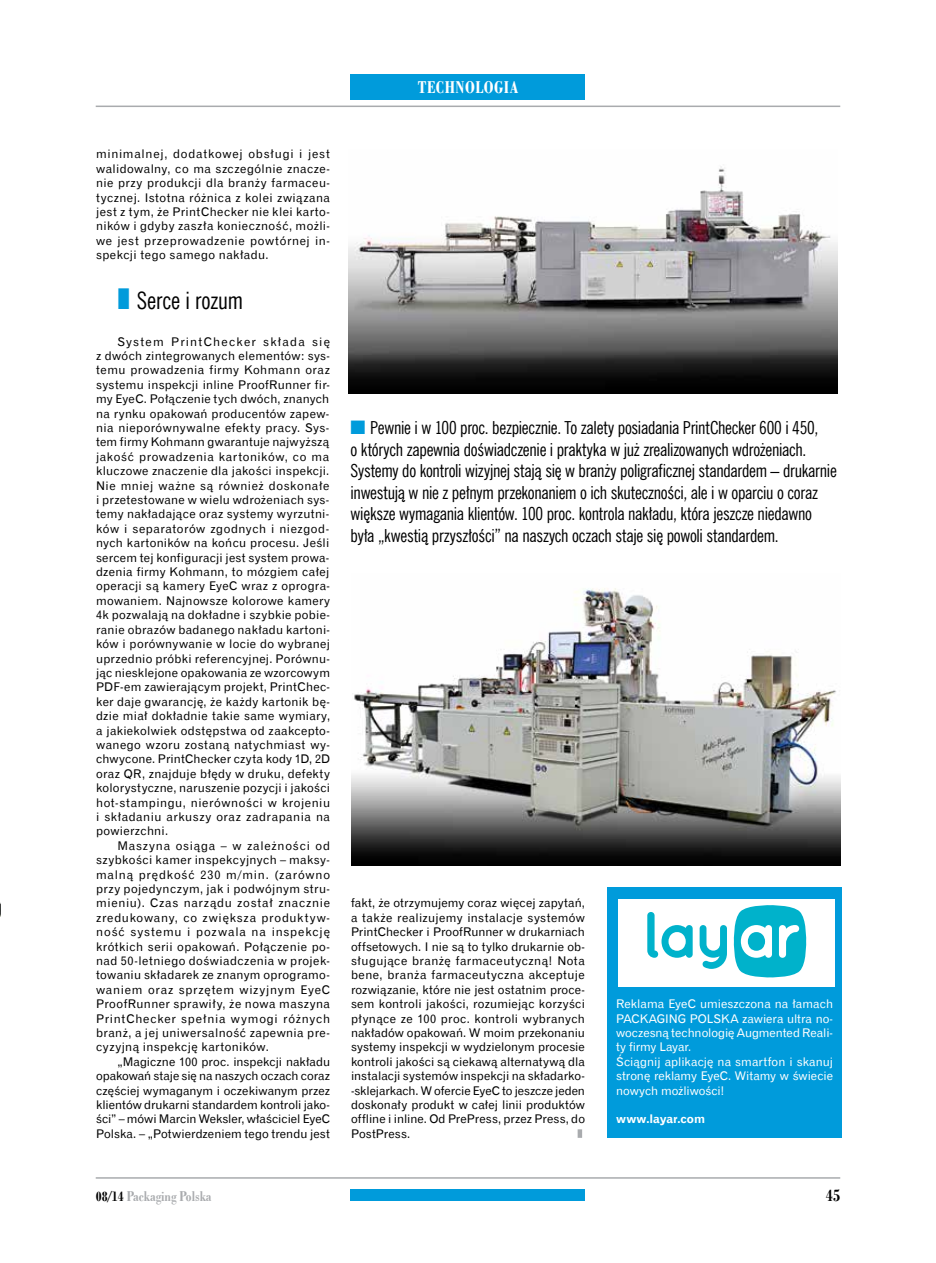
<style>
.page{position:relative;width:936px;height:1263px;background:#fff}
.page>*{position:absolute;margin:0;border:0;box-sizing:border-box;transform-origin:0 0}
.t1{font:24px "News Goth Cn EU";letter-spacing:-.005em;color:#000}
.t2{font:18px/21.6px "News Goth Cn EU";letter-spacing:-.015em;color:#000}
.t3{font:18px "Bodoni Bd Cn EU";letter-spacing:.03em;color:#fff}
.t4{font:18px "Bodoni Bd Cn EU";color:#000}
.t5{font:15px "Bodoni Bd Cn EU";color:#a9abae}
.t6{font:12px/14.4px "Gothic 720 EU";letter-spacing:.03em;color:#000;text-align:justify}
.t7{font:12px/14.4px "Gothic 720 EU";letter-spacing:-.005em;color:#fff}
.t8{font:700 12px "Gothic 720 EU";color:#fff}
.s1{color:#009bdb}
.s2{color:#000}
</style>
<div class="page">
<hr style="left:96px;top:106px;width:744px;height:1px;background:#a9abae">
<hr style="left:96px;top:1177px;width:744px;height:2px;background:#a9abae">
<img style="left:351px;top:588px;width:489px;height:277px">
<div style="left:577px;top:1129px;width:5px;height:9px;background:#a9abae"></div>
<div style="left:351px;top:74px;width:234px;height:26px;background:#009bdb"></div>
<div style="left:351px;top:1189px;width:234px;height:12px;background:#009bdb"></div>
<img style="left:0;top:902px;width:1px;height:15px">
<img style="left:348px;top:166px;width:489px;height:227px">
<div style="left:607px;top:887px;width:234px;height:251px;background:#009bdb"></div>
<div style="left:618px;top:899px;width:216px;height:87px;background:#fff"></div>
<svg style="left:647px;top:912px;width:45px;height:46px"></svg>
<svg style="left:699px;top:925px;width:28px;height:44px"></svg>
<svg style="left:733px;top:905px;width:73px;height:72px"></svg>
<h2 class="t3" style="left:418px;top:76px;width:102px">TECHNOLOGIA</h2>
<p class="t6" style="left:96px;top:147px;width:235px">minimalnej, dodatkowej obsługi i jest walidowalny, co ma szczególnie znacze&shy;nie przy produkcji dla branży farmaceu&shy;tycznej. Istotna różnica z kolei związana jest z tym, że PrintChecker nie klei karto&shy;ników i gdyby zaszła konieczność, możli&shy;we jest przeprowadzenie powtórnej in&shy;spekcji tego samego nakładu.</p>
<h1 class="t1" style="left:137px;top:286px;width:108px">Serce i rozum</h1>
<p class="t6" style="left:96px;top:335px;width:235px;text-indent:21px">System PrintChecker składa się z dwóch zintegrowanych elementów: sys&shy;temu prowadzenia firmy Kohmann oraz systemu inspekcji inline ProofRunner fir&shy;my EyeC. Połączenie tych dwóch, znanych na rynku opakowań producentów zapew&shy;nia nieporównywalne efekty pracy. Sys&shy;tem firmy Kohmann gwarantuje najwyższą jakość prowadzenia kartoników, co ma kluczowe znaczenie dla jakości inspekcji.<br>Nie mniej ważne są również doskonałe i przetestowane w wielu wdrożeniach sys&shy;temy nakładające oraz systemy wyrzutni&shy;ków i separatorów zgodnych i niezgod&shy;nych kartoników na końcu procesu. Jeśli sercem tej konfiguracji jest system prowa&shy;dzenia firmy Kohmann, to mózgiem całej operacji są kamery EyeC wraz z oprogra&shy;mowaniem. Najnowsze kolorowe kamery 4k pozwalają na dokładne i szybkie pobie&shy;ranie obrazów badanego nakładu kartoni&shy;ków i porównywanie w locie do wybranej uprzednio próbki referencyjnej. Porównu&shy;jąc niesklejone opakowania ze wzorcowym PDF-em zawierającym projekt, PrintChec&shy;ker daje gwarancję, że każdy kartonik bę&shy;dzie miał dokładnie takie same wymiary, a jakiekolwiek odstępstwa od zaakcepto&shy;wanego wzoru zostaną natychmiast wy&shy;chwycone. PrintChecker czyta kody 1D, 2D oraz QR, znajduje błędy w druku, defekty kolorystyczne, naruszenie pozycji i jakości hot-stampingu, nierówności w krojeniu i składaniu arkuszy oraz zadrapania na powierzchni.</p>
<p class="t6" style="left:96px;top:839px;width:235px;text-indent:21px">Maszyna osiąga – w zależności od szybkości kamer inspekcyjnych – maksy&shy;malną prędkość 230 m/min. (zarówno przy pojedynczym, jak i podwójnym stru&shy;mieniu). Czas narządu został znacznie zredukowany, co zwiększa produktyw&shy;ność systemu i pozwala na inspekcję krótkich serii opakowań. Połączenie po&shy;nad 50-letniego doświadczenia w projek&shy;towaniu składarek ze znanym oprogramo&shy;waniem oraz sprzętem wizyjnym EyeC ProofRunner sprawiły, że nowa maszyna PrintChecker spełnia wymogi różnych branż, a jej uniwersalność zapewnia pre&shy;cyzyjną inspekcję kartoników.</p>
<p class="t6" style="left:96px;top:1055px;width:235px;text-indent:21px">„Magiczne 100 proc. inspekcji nakładu opakowań staje się na naszych oczach coraz częściej wymaganym i oczekiwanym przez klientów drukarni standardem kontroli jako&shy;ści” – mówi Marcin Weksler, właściciel EyeC Polska. – „Potwierdzeniem tego trendu jest</p>
<p class="t2" style="left:350px;top:417px;width:487px"><span class="s1">■</span> Pewnie i w 100 proc. bezpiecznie. To zalety posiadania PrintChecker 600 i 450,<br>o których zapewnia doświadczenie i praktyka w już zrealizowanych wdrożeniach.<br>Systemy do kontroli wizyjnej stają się w branży poligraficznej standardem – drukarnie inwestują w nie z pełnym przekonaniem o ich skuteczności, ale i w oparciu o coraz większe wymagania klientów. 100 proc. kontrola nakładu, która jeszcze niedawno była „kwestią przyszłości” na naszych oczach staje się powoli standardem.</p>
<p class="t6" style="left:351px;top:896px;width:235px">fakt, że otrzymujemy coraz więcej zapytań, a także realizujemy instalacje systemów PrintChecker i ProofRunner w drukarniach offsetowych. I nie są to tylko drukarnie ob&shy;sługujące branżę farmaceutyczną! Nota bene, branża farmaceutyczna akceptuje rozwiązanie, które nie jest ostatnim proce&shy;sem kontroli jakości, rozumiejąc korzyści płynące ze 100 proc. kontroli wybranych nakładów opakowań. W moim przekonaniu systemy inspekcji w wydzielonym procesie kontroli jakości są ciekawą alternatywą dla instalacji systemów inspekcji na składarko--sklejarkach. W ofercie EyeC to jeszcze jeden doskonały produkt w całej linii produktów offline i inline. Od PrePress, przez Press, do PostPress.</p>
<p class="t7" style="left:616px;top:997px;width:218px">Reklama EyeC umieszczona na łamach<br>PACKAGING POLSKA zawiera ultra no&shy;woczesną technologię Augmented Reali&shy;ty firmy Layar.<br>Ściągnij aplikację na smartfon i skanuj stronę reklamy EyeC. Witamy w świecie nowych możliwości!</p>
<p class="t8" style="left:616px;top:1112px;width:90px">www.layar.com</p>
<p class="t5" style="left:96px;top:1187px;width:117px"><span class="s2">08/14</span> Packaging Polska</p>
<h2 class="t4" style="left:825px;top:1185px;width:16px">45</h2>
</div>
